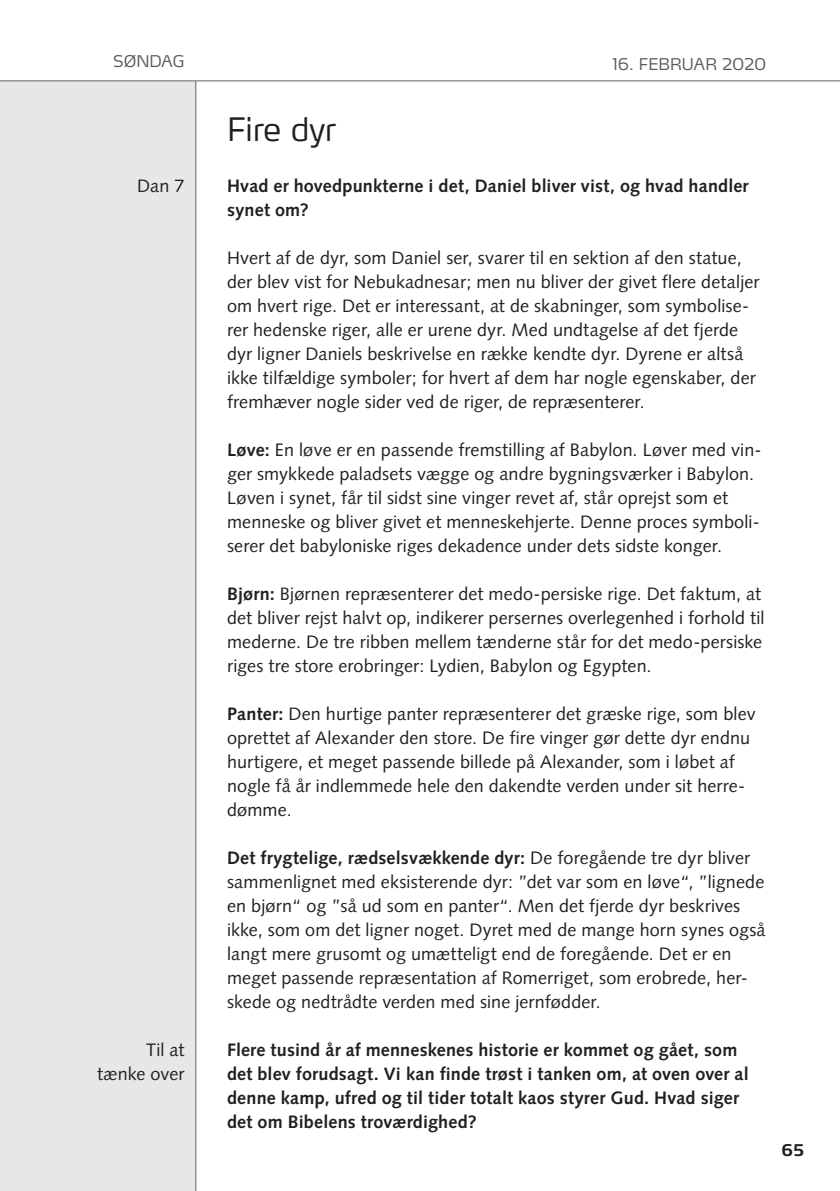
<style>
.page{position:relative;width:840px;height:1191px;background:#fff}
.page>*{position:absolute;margin:0;border:0;box-sizing:border-box;transform-origin:0 0}
.t1{font:300 32px "Max LF";letter-spacing:-.005em;color:#231f20}
.t2{font:18px/24px "Syntax LT Std";letter-spacing:.005em;color:#231f20}
.t3{font:700 18px/24px "Syntax LT Std";letter-spacing:.01em;color:#231f20}
.t4{font:300 16px "Max LF";color:#57585a}
.t5{font:700 16px "Max LF";color:#231f20}
.s1{font-weight:700}
</style>
<div class="page">
<div style="left:0;top:0;width:196px;height:1191px;background:#e6e7e9"></div>
<hr style="left:195px;top:0;width:1px;height:1191px;background:#636366">
<div style="left:0;top:0;width:839px;height:81px;background:#fff"></div>
<hr style="left:0;top:80px;width:839px;height:1px;background:#636366">
<p class="t4" style="left:113px;top:51px;width:73px">SØNDAG</p>
<p class="t2" style="left:137px;top:174px;width:49px">Dan 7</p>
<p class="t2" style="left:97px;top:1038px;width:89px;text-align:right">Til at tænke over</p>
<p class="t4" style="left:612px;top:54px;width:155px">16. FEBRUAR 2020</p>
<h1 class="t1" style="left:227px;top:109px;width:110px">Fire dyr</h1>
<p class="t3" style="left:227px;top:174px;width:523px">Hvad er hovedpunkterne i det, Daniel bliver vist, og hvad handler synet om?</p>
<p class="t2" style="left:227px;top:246px;width:534px">Hvert af de dyr, som Daniel ser, svarer til en sektion af den statue, der blev vist for Nebukadnesar; men nu bliver der givet flere detaljer om hvert rige. Det er interessant, at de skabninger, som symbolise&shy;rer hedenske riger, alle er urene dyr. Med undtagelse af det fjerde dyr ligner Daniels beskrivelse en række kendte dyr. Dyrene er altså ikke tilfældige symboler; for hvert af dem har nogle egenskaber, der fremhæver nogle sider ved de riger, de repræsenterer.</p>
<p class="t2" style="left:227px;top:438px;width:535px"><span class="s1">Løve:</span> En løve er en passende fremstilling af Babylon. Løver med vin&shy;ger smykkede paladsets vægge og andre bygningsværker i Babylon.<br>Løven i synet, får til sidst sine vinger revet af, står oprejst som et menneske og bliver givet et menneskehjerte. Denne proces symboli&shy;serer det babyloniske riges dekadence under dets sidste konger.</p>
<p class="t2" style="left:227px;top:582px;width:539px"><span class="s1">Bjørn:</span> Bjørnen repræsenterer det medo-persiske rige. Det faktum, at det bliver rejst halvt op, indikerer persernes overlegenhed i forhold til mederne. De tre ribben mellem tænderne står for det medo-persiske riges tre store erobringer: Lydien, Babylon og Egypten.</p>
<p class="t2" style="left:227px;top:702px;width:530px"><span class="s1">Panter:</span> Den hurtige panter repræsenterer det græske rige, som blev oprettet af Alexander den store. De fire vinger gør dette dyr endnu hurtigere, et meget passende billede på Alexander, som i løbet af nogle få år indlemmede hele den dakendte verden under sit herre&shy;dømme.</p>
<p class="t2" style="left:227px;top:846px;width:540px"><span class="s1">Det frygtelige, rædselsvækkende dyr:</span> De foregående tre dyr bliver sammenlignet med eksisterende dyr: ”det var som en løve“, ”lignede en bjørn“ og ”så ud som en panter“. Men det fjerde dyr beskrives ikke, som om det ligner noget. Dyret med de mange horn synes også langt mere grusomt og umætteligt end de foregående. Det er en meget passende repræsentation af Romerriget, som erobrede, her&shy;skede og nedtrådte verden med sine jernfødder.</p>
<p class="t3" style="left:227px;top:1038px;width:523px">Flere tusind år af menneskenes historie er kommet og gået, som det blev forudsagt. Vi kan finde trøst i tanken om, at oven over al denne kamp, ufred og til tider totalt kaos styrer Gud. Hvad siger det om Bibelens troværdighed?</p>
<p class="t5" style="left:781px;top:1140px;width:24px">65</p>
</div>
